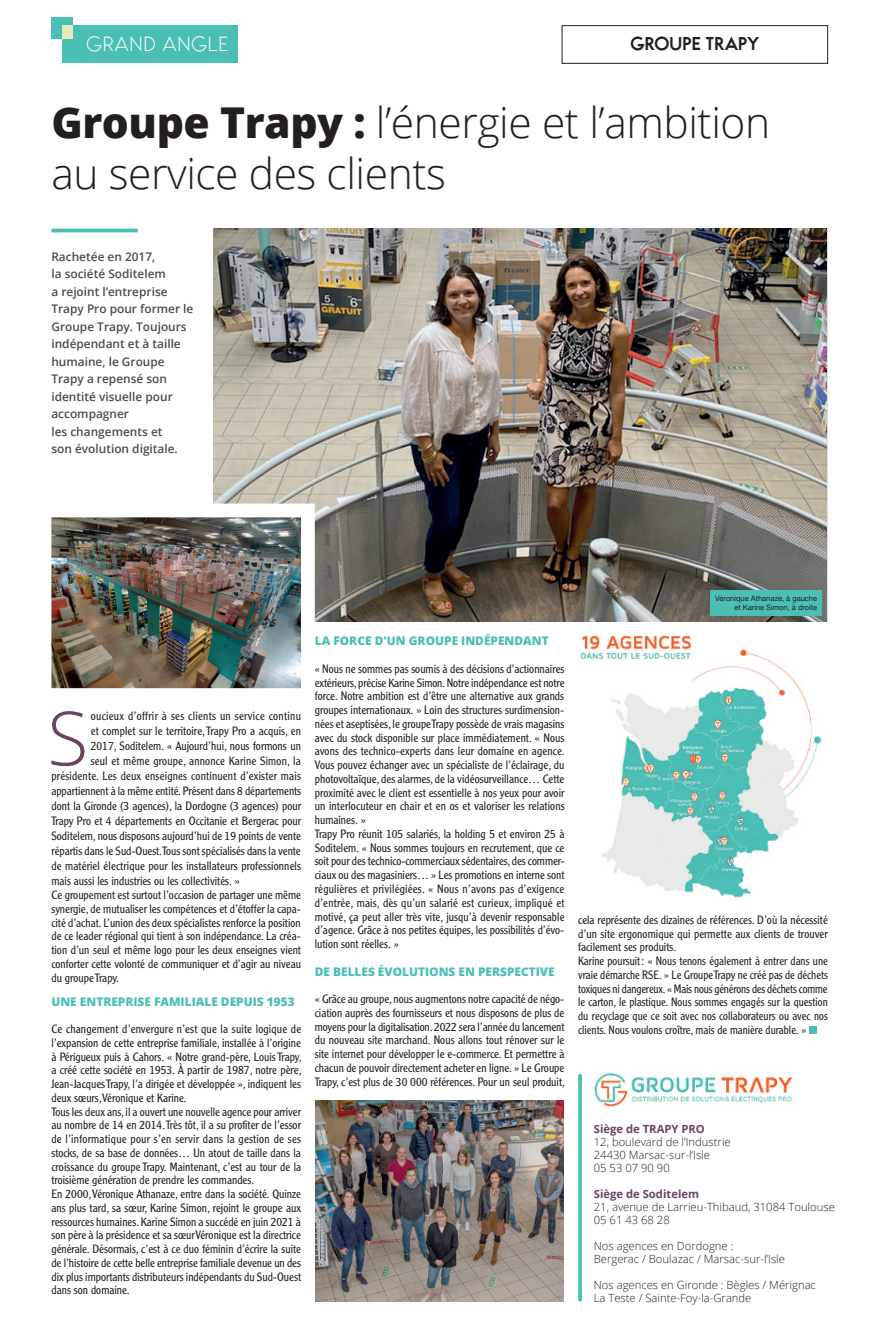
<style>
.page{position:relative;width:881px;height:1333px;background:#fff}
.page>*{position:absolute;margin:0;border:0;box-sizing:border-box;transform-origin:0 0}
.t1{font:300 74.88px "Open Sans";color:#6b4361}
.t2{font:300 42.5px/51px "Open Sans";letter-spacing:-.01em;color:#231f20}
.t3{font:300 17.88px "Bambino";letter-spacing:.07em;color:#fff}
.t4{font:700 16.25px "Bambino";letter-spacing:.01em;color:#231f20}
.t5{font:300 11.88px/13.8px "Clearface Gothic LT Std";color:#231f20}
.t6{font:600 11.88px/17.5px "Open Sans";color:#4b4c4d}
.t7{font:800 11.88px "Open Sans";color:#4cbfb4}
.t8{font:300 11.88px "Clearface Gothic LT Std";letter-spacing:.025em;color:#231f20}
.t9{font:300 11.25px/13px "Open Sans";color:#231f20}
.t10{font:700 11.25px "Open Sans";color:#6b4361}
.t11{font:7.5px/8.8px "Helvetica Neue";color:#231f20;text-align:right}
.s1{font-weight:800}
</style>
<div class="page">
<div style="left:809px;top:1026px;width:7px;height:7px;background:#4cbfb4"></div>
<img style="left:213px;top:229px;width:613px;height:392px">
<img style="left:315px;top:1100px;width:248px;height:201px">
<img style="left:581px;top:635px;width:241px;height:263px">
<img style="left:51px;top:496px;width:270px;height:193px">
<svg style="left:578px;top:1074px;width:4px;height:227px"></svg>
<div style="left:51px;top:18px;width:22px;height:21px;background:#4cbfb4"></div>
<div style="left:63px;top:25px;width:175px;height:38px;background:#4cbfb4"></div>
<svg style="left:63px;top:25px;width:10px;height:14px"></svg>
<div style="left:562px;top:25px;width:265px;height:38px;border:1px solid #231f20"></div>
<hr style="left:51px;top:229px;width:87px;height:3px;background:#4cbfb4">
<img style="left:594px;top:1072px;width:199px;height:35px">
<div style="left:710px;top:590px;width:111px;height:26px;background:#4cbfb4"></div>
<h3 class="t3" style="left:86px;top:34px;width:144px">GRAND ANGLE</h3>
<h3 class="t4" style="left:630px;top:35px;width:130px">GROUPE TRAPY</h3>
<h2 class="t2" style="left:51px;top:96px;width:720px"><span class="s1">Groupe Trapy :</span> l’énergie et l’ambition au service des clients</h2>
<p class="t6" style="left:51px;top:247px;width:143px">Rachetée en 2017,<br>la société Soditelem<br>a rejoint l’entreprise<br>Trapy Pro pour former le<br>Groupe Trapy. Toujours indépendant et à taille humaine, le Groupe<br>Trapy a repensé son identité visuelle pour accompagner<br>les changements et<br>son évolution digitale.</p>
<h1 class="t1" style="left:47px;top:687px;width:42px">S</h1>
<p class="t8" style="left:91px;top:709px;width:212px">oucieux d’offrir à ses clients un service continu</p>
<p class="t5" style="left:91px;top:724px;width:212px">et complet sur le territoire, Trapy Pro a acquis, en</p>
<p class="t5" style="left:91px;top:739px;width:212px">2017, Soditelem. « Aujourd’hui, nous formons un</p>
<p class="t5" style="left:91px;top:754px;width:211px">seul et même groupe, annonce Karine Simon, la</p>
<p class="t5" style="left:51px;top:769px;width:251px">présidente. Les deux enseignes continuent d’exister mais</p>
<p class="t5" style="left:51px;top:784px;width:251px">appartiennent à la même entité. Présent dans 8 départements</p>
<p class="t5" style="left:51px;top:799px;width:251px">dont la Gironde (3 agences), la Dordogne (3 agences) pour</p>
<p class="t5" style="left:51px;top:814px;width:251px">Trapy Pro et 4 départements en Occitanie et Bergerac pour</p>
<p class="t5" style="left:51px;top:829px;width:251px">Soditelem, nous disposons aujourd’hui de 19 points de vente</p>
<p class="t5" style="left:51px;top:844px;width:251px">répartis dans le Sud-Ouest. Tous sont spécialisés dans la vente</p>
<p class="t5" style="left:51px;top:859px;width:251px">de matériel électrique pour les installateurs professionnels</p>
<p class="t5" style="left:51px;top:874px;width:190px">mais aussi les industries ou les collectivités. »</p>
<p class="t5" style="left:51px;top:888px;width:251px;text-align:justify">Ce groupement est surtout l’occasion de partager une même synergie, de mutualiser les compétences et d’étoffer la capa&shy;cité d’achat. L’union des deux spécialistes renforce la position de ce leader régional qui tient à son indépendance. La créa&shy;tion d’un seul et même logo pour les deux enseignes vient conforter cette volonté de communiquer et d’agir au niveau du groupe Trapy.</p>
<p class="t7" style="left:51px;top:992px;width:245px">UNE ENTREPRISE FAMILIALE DEPUIS 1953</p>
<p class="t5" style="left:51px;top:1021px;width:252px">Ce changement d’envergure n’est que la suite logique de l’expansion de cette entreprise familiale, installée à l’origine à Périgueux puis à Cahors. « Notre grand-père, Louis Trapy, a créé cette société en 1953. À partir de 1987, notre père, Jean-Jacques Trapy, l’a dirigée et développée », indiquent les deux sœurs, Véronique et Karine.<br>Tous les deux ans, il a ouvert une nouvelle agence pour arriver au nombre de 14 en 2014. Très tôt, il a su profiter de l’essor de l’informatique pour s’en servir dans la gestion de ses stocks, de sa base de données… Un atout de taille dans la croissance du groupe Trapy. Maintenant, c’est au tour de la troisième génération de prendre les commandes.<br>En 2000, Véronique Athanaze, entre dans la société. Quinze ans plus tard, sa sœur, Karine Simon, rejoint le groupe aux ressources humaines. Karine Simon a succédé en juin 2021 à son père à la présidence et sa sœur Véronique est la directrice générale. Désormais, c’est à ce duo féminin d’écrire la suite de l’histoire de cette belle entreprise familiale devenue un des dix plus importants distributeurs indépendants du Sud-Ouest dans son domaine.</p>
<p class="t7" style="left:315px;top:632px;width:235px">LA FORCE D'UN GROUPE INDÉPENDANT</p>
<p class="t5" style="left:315px;top:661px;width:251px">« Nous ne sommes pas soumis à des décisions d’actionnaires extérieurs, précise Karine Simon. Notre indépendance est notre force. Notre ambition est d’être une alternative aux grands groupes internationaux. » Loin des structures surdimension&shy;nées et aseptisées, le groupe Trapy possède de vrais magasins avec du stock disponible sur place immédiatement. « Nous avons des technico-experts dans leur domaine en agence.<br>Vous pouvez échanger avec un spécialiste de l’éclairage, du photovoltaïque, des alarmes, de la vidéosurveillance… Cette proximité avec le client est essentielle à nos yeux pour avoir un interlocuteur en chair et en os et valoriser les relations humaines. »<br>Trapy Pro réunit 105 salariés, la holding 5 et environ 25 à Soditelem. « Nous sommes toujours en recrutement, que ce soit pour des technico-commerciaux sédentaires, des commer&shy;ciaux ou des magasiniers… » Les promotions en interne sont régulières et privilégiées. « Nous n’avons pas d’exigence d’entrée, mais, dès qu’un salarié est curieux, impliqué et motivé, ça peut aller très vite, jusqu’à devenir responsable d’agence. Grâce à nos petites équipes, les possibilités d’évo&shy;lution sont réelles. »</p>
<p class="t7" style="left:315px;top:962px;width:241px">DE BELLES ÉVOLUTIONS EN PERSPECTIVE</p>
<p class="t5" style="left:315px;top:991px;width:252px;text-align:justify">« Grâce au groupe, nous augmentons notre capacité de négo&shy;ciation auprès des fournisseurs et nous disposons de plus de moyens pour la digitalisation. 2022 sera l’année du lancement du nouveau site marchand. Nous allons tout rénover sur le site internet pour développer le e-commerce. Et permettre à chacun de pouvoir directement acheter en ligne. » Le Groupe Trapy, c’est plus de 30 000 références. Pour un seul produit,</p>
<p class="t11" style="left:715px;top:594px;width:104px">Véronique Athanaze, à gauche et Karine Simon, à droite</p>
<p class="t5" style="left:578px;top:912px;width:251px">cela représente des dizaines de références. D’où la nécessité d’un site ergonomique qui permette aux clients de trouver facilement ses produits.<br>Karine poursuit : « Nous tenons également à entrer dans une vraie démarche RSE. » Le Groupe Trapy ne créé pas de déchets toxiques ni dangereux. « Mais nous générons des déchets comme le carton, le plastique. Nous sommes engagés sur la question du recyclage que ce soit avec nos collaborateurs ou avec nos clients. Nous voulons croître, mais de manière durable. »</p>
<p class="t10" style="left:594px;top:1120px;width:113px">Siège de TRAPY PRO</p>
<p class="t9" style="left:594px;top:1135px;width:138px">12, boulevard de l’Industrie<br>24430 Marsac-sur-l’Isle<br>05 53 07 90 90</p>
<p class="t10" style="left:594px;top:1185px;width:107px">Siège de Soditelem</p>
<p class="t9" style="left:594px;top:1200px;width:242px">21, avenue de Larrieu-Thibaud, 31084 Toulouse<br>05 61 43 68 28</p>
<p class="t9" style="left:594px;top:1239px;width:193px">Nos agences en Dordogne :<br>Bergerac / Boulazac / Marsac-sur-l’Isle</p>
<p class="t9" style="left:594px;top:1278px;width:224px">Nos agences en Gironde : Bègles / Mérignac<br>La Teste / Sainte-Foy-la-Grande</p>
</div>
